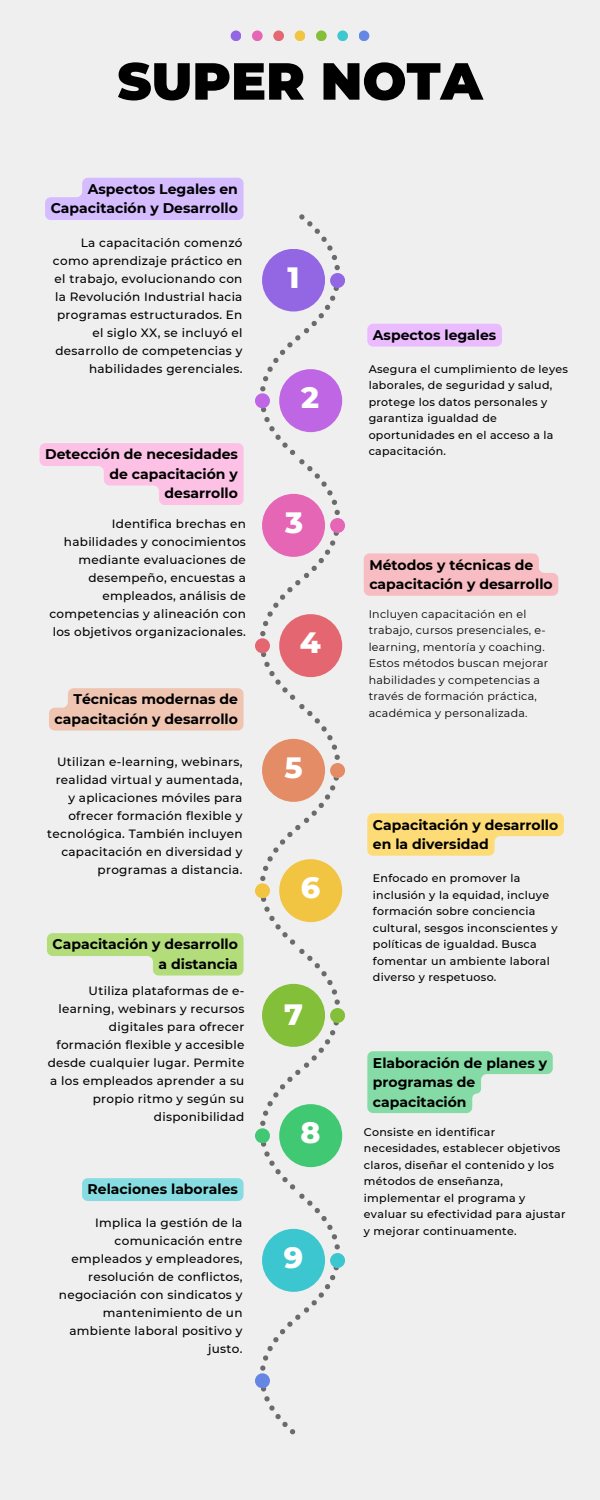
<style>
.page{position:relative;width:600px;height:1500px;background:#efefef}
.page>*{position:absolute;margin:0;border:0;box-sizing:border-box;transform-origin:0 0}
.t1{font:900 52.1px "Montserrat";color:#000}
.t2{font:800 30px "Montserrat";color:#fff}
.t3{font:700 14px/19.5px "Montserrat";color:#000;text-align:right}
.t4{font:500 12px/18px "Montserrat";letter-spacing:.025em;color:#000;text-align:right}
.t5{font:500 11.1px/16.5px "Montserrat";letter-spacing:.025em;color:#000}
.t6{font:11.1px/16.5px "Montserrat";letter-spacing:.025em;color:#000}
</style>
<div class="page">
<svg style="left:259px;top:214px;width:81px;height:1220px"></svg>
<div style="left:262px;top:249px;width:63px;height:63px;background:#9366e4;border-radius:50%"></div>
<div style="left:262px;top:494px;width:63px;height:63px;background:#e466b5;border-radius:50%"></div>
<div style="left:279px;top:369px;width:63px;height:63px;background:#bf66e4;border-radius:50%"></div>
<div style="left:279px;top:614px;width:63px;height:63px;background:#e46671;border-radius:50%"></div>
<div style="left:330px;top:273px;width:15px;height:15px;background:#9366e4;border-radius:50%"></div>
<div style="left:330px;top:518px;width:15px;height:15px;background:#e466b5;border-radius:50%"></div>
<div style="left:255px;top:393px;width:15px;height:15px;background:#bf66e4;border-radius:50%"></div>
<div style="left:255px;top:638px;width:15px;height:15px;background:#e46671;border-radius:50%"></div>
<div style="left:262px;top:739px;width:63px;height:63px;background:#e48c66;border-radius:50%"></div>
<div style="left:279px;top:859px;width:63px;height:63px;background:#f1c541;border-radius:50%"></div>
<div style="left:330px;top:763px;width:15px;height:15px;background:#e48c66;border-radius:50%"></div>
<div style="left:255px;top:883px;width:15px;height:15px;background:#f1c541;border-radius:50%"></div>
<div style="left:262px;top:984px;width:63px;height:63px;background:#84bf39;border-radius:50%"></div>
<div style="left:279px;top:1104px;width:63px;height:63px;background:#41c873;border-radius:50%"></div>
<div style="left:330px;top:1008px;width:15px;height:15px;background:#84bf39;border-radius:50%"></div>
<div style="left:255px;top:1128px;width:15px;height:15px;background:#41c873;border-radius:50%"></div>
<div style="left:262px;top:1229px;width:63px;height:63px;background:#3cc6cf;border-radius:50%"></div>
<div style="left:330px;top:1253px;width:15px;height:15px;background:#3cc6cf;border-radius:50%"></div>
<div style="left:255px;top:1373px;width:15px;height:15px;background:#6686e4;border-radius:50%"></div>
<svg style="left:45px;top:178px;width:199px;height:42px;background:#d6c0fd"></svg>
<svg style="left:40px;top:443px;width:204px;height:62px"></svg>
<svg style="left:49px;top:688px;width:195px;height:43px;background:#efc7b5"></svg>
<div style="left:367px;top:324px;width:135px;height:23px;background:#ebbbff"></div>
<svg style="left:364px;top:553px;width:194px;height:43px;background:#f7c0c5"></svg>
<svg style="left:367px;top:813px;width:197px;height:43px"></svg>
<svg style="left:47px;top:933px;width:197px;height:43px"></svg>
<svg style="left:367px;top:1051px;width:186px;height:62px"></svg>
<div style="left:82px;top:1178px;width:162px;height:23px;background:#87dce1"></div>
<div style="left:231px;top:30px;width:10px;height:11px;background:#9366e4;border-radius:50%"></div>
<div style="left:252px;top:30px;width:11px;height:11px;background:#e466b5;border-radius:50%"></div>
<div style="left:273px;top:30px;width:11px;height:11px;background:#e46771;border-radius:50%"></div>
<div style="left:295px;top:30px;width:10px;height:11px;background:#f1c541;border-radius:50%"></div>
<div style="left:316px;top:30px;width:11px;height:11px;background:#85bf39;border-radius:50%"></div>
<div style="left:337px;top:30px;width:11px;height:11px;background:#3dc7cf;border-radius:50%"></div>
<div style="left:359px;top:30px;width:10px;height:11px;background:#6687e4;border-radius:50%"></div>
<h3 class="t1" style="left:117px;top:49px;width:367px">SUPER NOTA</h3>
<p class="t3" style="left:51px;top:179px;width:189px">Aspectos Legales en<br>Capacitación y Desarrollo</p>
<h3 class="t4" style="left:53px;top:234px;width:191px">La capacitación comenzó como aprendizaje práctico en el trabajo, evolucionando con la Revolución Industrial hacia programas estructurados. En el siglo XX, se incluyó el desarrollo de competencias y habilidades gerenciales.</h3>
<p class="t3" style="left:45px;top:445px;width:194px">Detección de necesidades de capacitación y desarrollo</p>
<h2 class="t4" style="left:49px;top:515px;width:198px">Identifica brechas en habilidades y conocimientos mediante evaluaciones de desempeño, encuestas a empleados, análisis de competencias y alineación con los objetivos organizacionales.</h2>
<p class="t3" style="left:55px;top:690px;width:185px">Técnicas modernas de capacitación y desarrollo</p>
<h3 class="t4" style="left:47px;top:752px;width:197px">Utilizan e-learning, webinars, realidad virtual y aumentada, y aplicaciones móviles para ofrecer formación flexible y tecnológica. También incluyen capacitación en diversidad y programas a distancia.</h3>
<p class="t3" style="left:53px;top:935px;width:187px">Capacitación y desarrollo a distancia</p>
<h3 class="t4" style="left:48px;top:981px;width:198px">Utiliza plataformas de e&shy;learning, webinars y recursos digitales para ofrecer formación flexible y accesible desde cualquier lugar. Permite a los empleados aprender a su propio ritmo y según su disponibilidad</h3>
<h2 class="t3" style="left:88px;top:1180px;width:152px">Relaciones laborales</h2>
<h3 class="t4" style="left:59px;top:1214px;width:185px">Implica la gestión de la comunicación entre empleados y empleadores, resolución de conflictos, negociación con sindicatos y mantenimiento de un ambiente laboral positivo y justo.</h3>
<h1 class="t2" style="left:287px;top:259px;width:14px">1</h1>
<h3 class="t2" style="left:301px;top:379px;width:19px">2</h3>
<h2 class="t2" style="left:285px;top:504px;width:20px">3</h2>
<h2 class="t2" style="left:300px;top:624px;width:22px">4</h2>
<h2 class="t2" style="left:284px;top:749px;width:20px">5</h2>
<h3 class="t2" style="left:301px;top:869px;width:21px">6</h3>
<p class="t2" style="left:284px;top:996px;width:20px">7</p>
<p class="t2" style="left:301px;top:1114px;width:22px">8</p>
<p class="t2" style="left:284px;top:1239px;width:21px">9</p>
<p class="t3" style="left:373px;top:325px;width:125px">Aspectos legales</p>
<h2 class="t5" style="left:369px;top:360px;width:201px">Asegura el cumplimiento de leyes laborales, de seguridad y salud, protege los datos personales y garantiza igualdad de oportunidades en el acceso a la capacitación.</h2>
<p class="t3" style="left:369px;top:555px;width:185px;text-align:left">Métodos y técnicas de capacitación y desarrollo</p>
<h3 class="t6" style="left:369px;top:605px;width:181px">Incluyen capacitación en el trabajo, cursos presenciales, e&shy;learning, mentoría y coaching.<br>Estos métodos buscan mejorar habilidades y competencias a través de formación práctica, académica y personalizada.</h3>
<h2 class="t3" style="left:373px;top:815px;width:187px;text-align:left">Capacitación y desarrollo en la diversidad</h2>
<p class="t5" style="left:373px;top:870px;width:186px">Enfocado en promover la inclusión y la equidad, incluye formación sobre conciencia cultural, sesgos inconscientes y políticas de igualdad. Busca fomentar un ambiente laboral diverso y respetuoso.</p>
<h2 class="t3" style="left:373px;top:1053px;width:176px;text-align:left">Elaboración de planes y programas de capacitación</h2>
<h2 class="t5" style="left:364px;top:1124px;width:203px">Consiste en identificar necesidades, establecer objetivos claros, diseñar el contenido y los métodos de enseñanza, implementar el programa y evaluar su efectividad para ajustar y mejorar continuamente.</h2>
</div>
